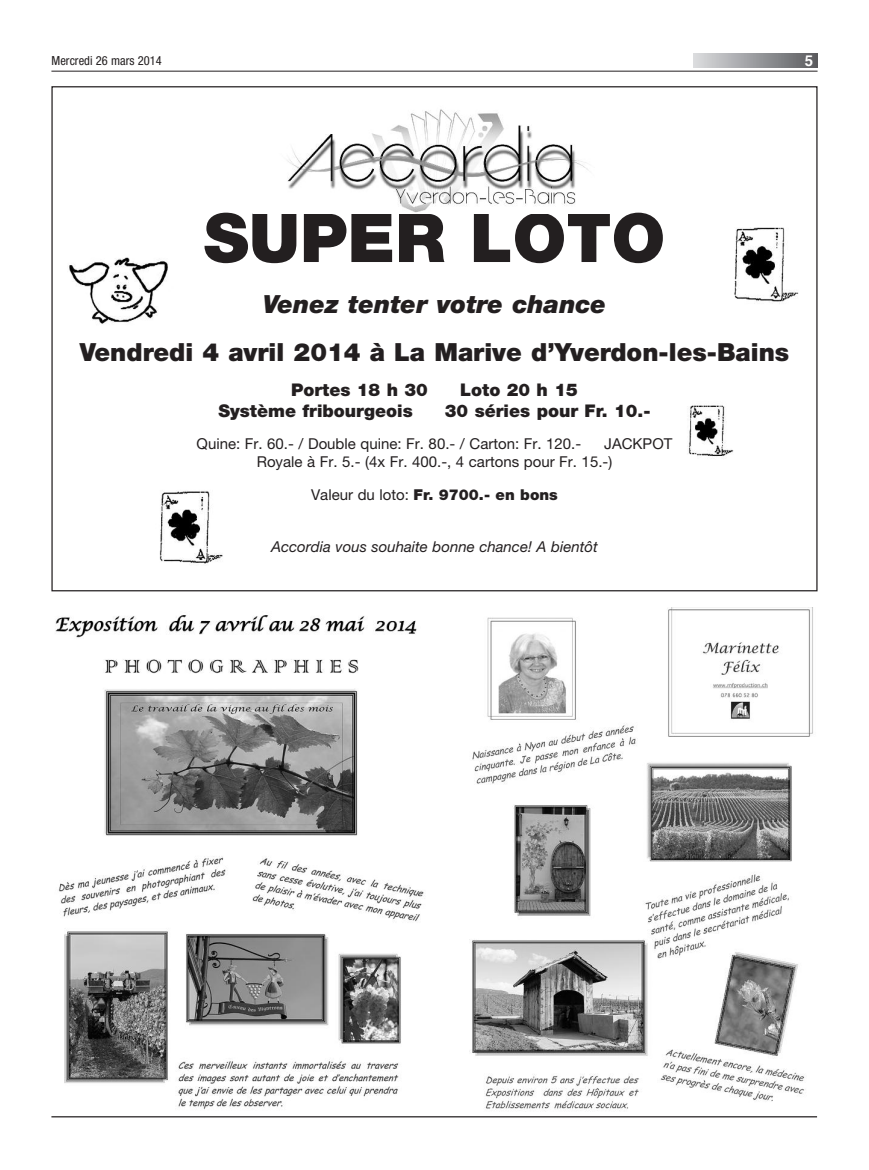
<style>
.page{position:relative;width:869px;height:1170px;background:#fff}
.page>*{position:absolute;margin:0;border:0;box-sizing:border-box;transform-origin:0 0}
.t1{font:900 67.5px "Helvetica Neue LT Pro";color:#231f20}
.t2{font:900 25px "Helvetica Neue LT Pro";color:#231f20}
.t3{font:italic 900 25px "Helvetica Neue";color:#231f20}
.t4{font:900 17.5px "Helvetica Neue LT Pro";color:#231f20}
.t5{font:15px/18px "Helvetica Neue LT Pro";color:#231f20}
.t6{font:italic 15px "Helvetica Neue LT Pro";color:#231f20}
.t7{font:900 15px "Helvetica Neue LT Pro";color:#231f20}
.t8{font:700 15px "Helvetica";color:#fff}
.t9{font:condensed 12.5px "Helvetica Neue";color:#231f20}
.s1{font-weight:400}
</style>
<div class="page">
<hr style="left:51px;top:71px;width:766px;height:1px;background:#231f20">
<svg style="left:693px;top:53px;width:124px;height:14px;background:#9b9c9f"></svg>
<img style="left:287px;top:109px;width:301px;height:104px">
<img style="left:69px;top:257px;width:99px;height:67px">
<img style="left:734px;top:227px;width:65px;height:75px">
<img style="left:688px;top:405px;width:44px;height:52px">
<img style="left:159px;top:491px;width:64px;height:73px">
<img style="left:469px;top:607px;width:344px;height:502px">
<img style="left:55px;top:615px;width:369px;height:495px">
<hr style="left:51px;top:1116px;width:765px;height:1px;background:#231f20">
<p class="t9" style="left:52px;top:56px;width:112px">Mercredi 26 mars 2014</p>
<p class="t8" style="left:804px;top:54px;width:10px">5</p>
<h1 class="t1" style="left:203px;top:214px;width:463px">SUPER LOTO</h1>
<h2 class="t3" style="left:262px;top:295px;width:345px">Venez tenter votre chance</h2>
<h2 class="t2" style="left:80px;top:343px;width:710px">Vendredi 4 avril 2014 à La Marive d’Yverdon-les-Bains</h2>
<p class="t4" style="left:291px;top:383px;width:138px">Portes 18 h 30</p>
<p class="t4" style="left:460px;top:383px;width:119px">Loto 20 h 15</p>
<p class="t4" style="left:218px;top:404px;width:196px">Système fribourgeois</p>
<p class="t4" style="left:444px;top:404px;width:207px">30 séries pour Fr. 10.-</p>
<p class="t5" style="left:196px;top:436px;width:386px">Quine: Fr. 60.- / Double quine: Fr. 80.- / Carton: Fr. 120.-</p>
<p class="t5" style="left:256px;top:436px;width:417px;text-indent:347px">JACKPOT<br>Royale à Fr. 5.- (4x Fr. 400.-, 4 cartons pour Fr. 15.-)</p>
<p class="t7" style="left:311px;top:489px;width:248px"><span class="s1">Valeur du loto:</span> Fr. 9700.- en bons</p>
<p class="t6" style="left:271px;top:541px;width:328px">Accordia vous souhaite bonne chance! A bientôt</p>
</div>
